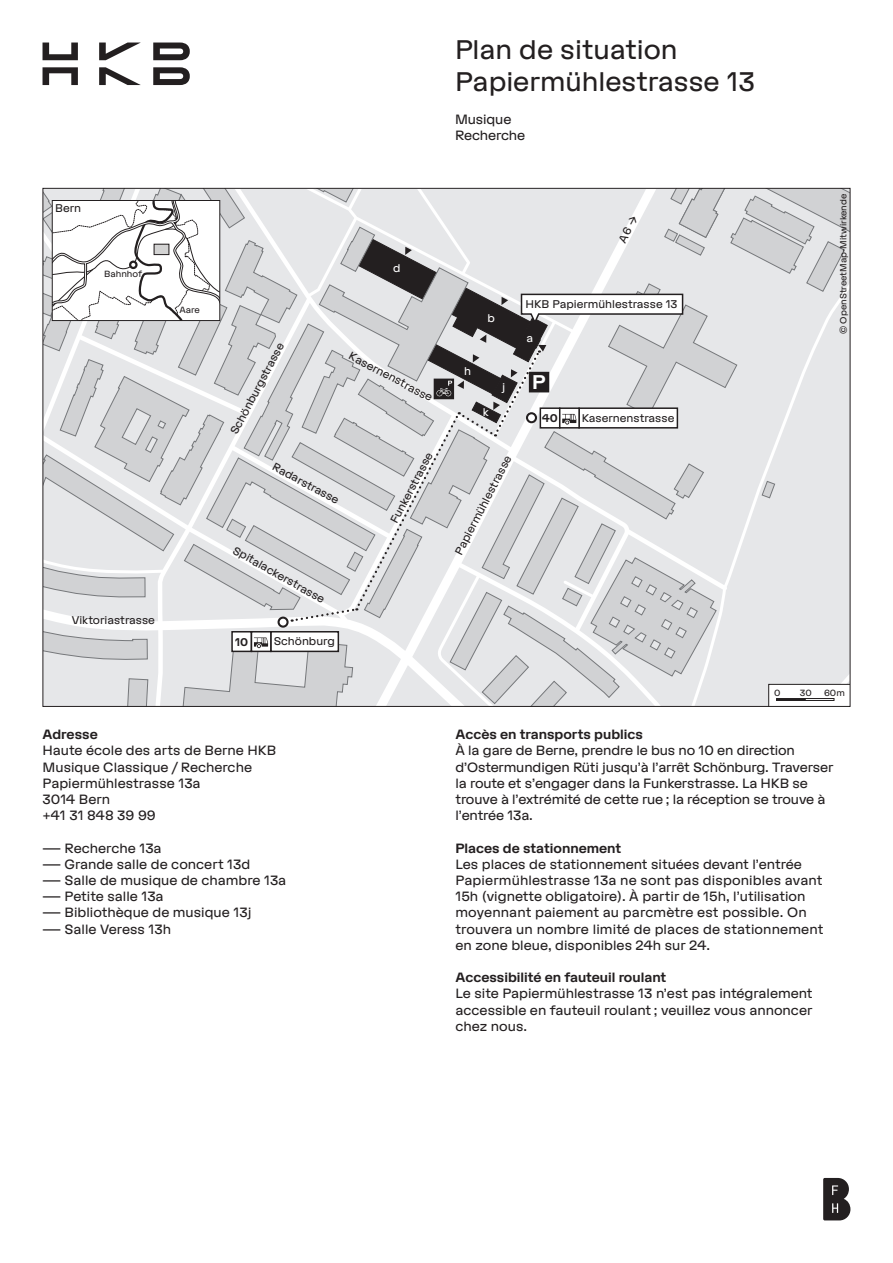
<style>
.page{position:relative;width:893px;height:1263px;background:#fff}
.page>*{position:absolute;margin:0;border:0;box-sizing:border-box;transform-origin:0 0}
.t1{font:27px/32.4px "HKB Grotesk";color:#231f20}
.t2{font:700 19.95px "HKB Grotesk";color:#fff}
.t3{font:13.5px/16.2px "HKB Grotesk";color:#231f20}
.t4{font:700 13.5px "HKB Grotesk";color:#231f20}
.t5{font:11.25px "HKB Grotesk";color:#231f20}
.t6{font:11.25px "HKB Grotesk";color:#fff}
.t7{font:700 11.25px "HKB Grotesk";color:#231f20}
.t8{font:9px "HKB Grotesk";color:#231f20}
</style>
<div class="page">
<svg style="left:43px;top:43px;width:35px;height:17px"></svg>
<svg style="left:153px;top:43px;width:37px;height:17px"></svg>
<svg style="left:43px;top:67px;width:35px;height:18px"></svg>
<svg style="left:99px;top:67px;width:42px;height:18px"></svg>
<svg style="left:153px;top:67px;width:37px;height:18px"></svg>
<svg style="left:99px;top:43px;width:41px;height:17px"></svg>
<svg style="left:823px;top:1178px;width:27px;height:42px"></svg>
<svg style="left:43px;top:189px;width:807px;height:517px;background:#dbdcdd"></svg>
<h1 class="t1" style="left:455px;top:32px;width:302px">Plan de situation<br>Papiermühlestrasse 13</h1>
<p class="t3" style="left:455px;top:110px;width:72px">Musique<br>Recherche</p>
<p class="t5" style="left:55px;top:201px;width:28px">Bern</p>
<p class="t8" style="left:838px;top:334px;width:142px;rotate:-90deg">© OpenStreetMap-Mitwirkende</p>
<p class="t6" style="left:393px;top:262px;width:9px">d</p>
<p class="t8" style="left:104px;top:268px;width:40px">Bahnhof</p>
<p class="t5" style="left:525px;top:297px;width:154px">HKB Papiermühlestrasse 13</p>
<p class="t8" style="left:179px;top:305px;width:22px">Aare</p>
<p class="t6" style="left:488px;top:311px;width:9px">b</p>
<p class="t6" style="left:527px;top:331px;width:8px">a</p>
<p class="t5" style="left:227px;top:430px;width:104px;rotate:-62deg">Schönburgstrasse</p>
<p class="t5" style="left:353px;top:349px;width:94px;rotate:28deg">Kasernenstrasse</p>
<p class="t6" style="left:464px;top:364px;width:8px">h</p>
<h2 class="t2" style="left:532px;top:370px;width:15px">P</h2>
<p class="t6" style="left:502px;top:381px;width:5px">j</p>
<p class="t6" style="left:483px;top:405px;width:8px">k</p>
<p class="t7" style="left:542px;top:411px;width:17px">40</p>
<p class="t5" style="left:582px;top:411px;width:94px">Kasernenstrasse</p>
<p class="t5" style="left:276px;top:460px;width:75px;rotate:28deg">R adarstrasse</p>
<p class="t5" style="left:72px;top:613px;width:85px">Viktoriastrasse</p>
<p class="t5" style="left:237px;top:544px;width:105px;rotate:29deg">Spitalackerstrasse</p>
<p class="t7" style="left:235px;top:635px;width:15px">10</p>
<p class="t5" style="left:274px;top:635px;width:63px">Schönburg</p>
<p class="t4" style="left:43px;top:726px;width:57px">Adresse</p>
<p class="t3" style="left:43px;top:742px;width:235px">Haute école des arts de Berne HKB<br>Musique Classique / Recherche<br>Papiermühlestrasse 13a<br>3014 Bern<br>+41 31 848 39 99</p>
<p class="t3" style="left:43px;top:839px;width:121px">— Recherche 13a</p>
<p class="t3" style="left:43px;top:856px;width:209px">— Grande salle de concert 13d</p>
<p class="t3" style="left:43px;top:872px;width:245px">— Salle de musique de chambre 13a</p>
<p class="t3" style="left:43px;top:888px;width:123px">— Petite salle 13a</p>
<p class="t3" style="left:43px;top:904px;width:210px">— Bibliothèque de musique 13j</p>
<p class="t3" style="left:43px;top:920px;width:130px">— Salle Veress 13h</p>
<p class="t5" style="left:387px;top:519px;width:80px;rotate:-62deg">Funkerstrasse</p>
<p class="t5" style="left:452px;top:551px;width:112px;rotate:-63deg">Papiermühlestrasse</p>
<p class="t8" style="left:774px;top:687px;width:8px">0</p>
<p class="t8" style="left:800px;top:687px;width:13px">30</p>
<p class="t8" style="left:824px;top:687px;width:22px">60m</p>
<p class="t4" style="left:455px;top:726px;width:189px">Accès en transports publics</p>
<p class="t3" style="left:455px;top:742px;width:379px">À la gare de Berne, prendre le bus no 10 en direction d’Ostermundigen Rüti jusqu’à l’arrêt Schönburg. Traverser la route et s’engager dans la Funkerstrasse. La HKB se trouve à l’extrémité de cette rue ; la réception se trouve à l’entrée 13a.</p>
<p class="t4" style="left:455px;top:840px;width:167px">Places de stationnement</p>
<p class="t3" style="left:455px;top:856px;width:369px">Les places de stationnement situées devant l’entrée Papiermühlestrasse 13a ne sont pas disponibles avant 15h (vignette obligatoire). À partir de 15h, l’utilisation moyennant paiement au parcmètre est possible. On trouvera un nombre limité de places de stationnement en zone bleue, disponibles 24h sur 24.</p>
<p class="t4" style="left:455px;top:969px;width:212px">Accessibilité en fauteuil roulant</p>
<p class="t3" style="left:455px;top:985px;width:359px;text-align:justify">Le site Papiermühlestrasse 13 n’est pas intégralement accessible en fauteuil roulant ; veuillez vous annoncer chez nous.</p>
</div>
